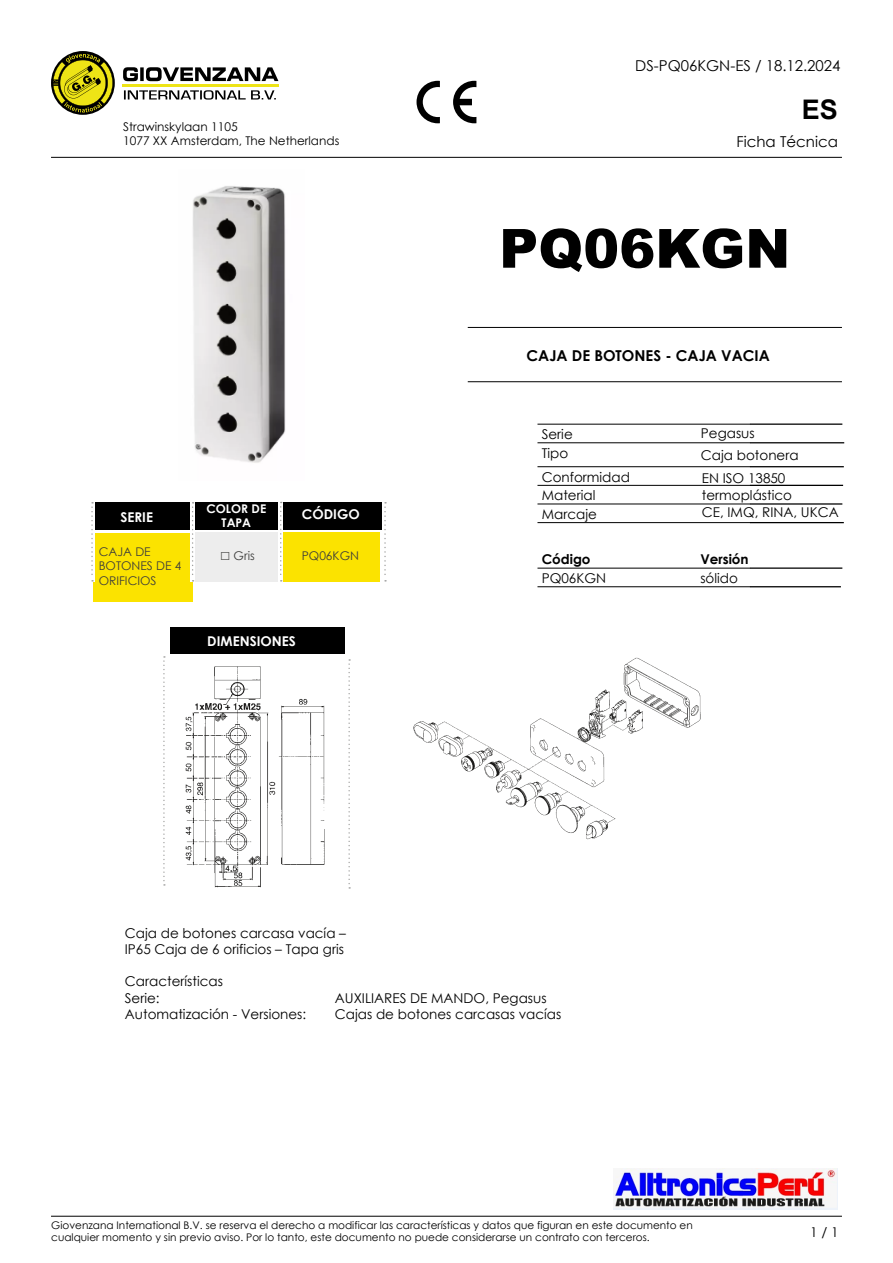
<style>
.page{position:relative;width:893px;height:1263px;background:#fff}
.page>*{position:absolute;margin:0;border:0;box-sizing:border-box;transform-origin:0 0}
.t1{font:900 54px "Arial";color:#000}
.t2{font:700 27px "Arial";color:#000}
.t3{font:15px "Century Gothic";color:#000}
.t4{font:700 15px "Century Gothic";color:#000}
.t5{font:13.5px/18.6px "Century Gothic";color:#000}
.t6{font:700 13.5px "Century Gothic";color:#000}
.t7{font:700 13.5px "Century Gothic";color:#fff}
.t8{font:700 13.5px "Century Gothic";color:#fff}
.t9{font:12px/14.4px "Century Gothic";color:#000}
.t10{font:12px/14.4px "Century Gothic";color:#3c3c3b}
.t11{font:700 12px/14.4px "Century Gothic";color:#fff;text-align:center}
.t12{font:10.5px/12.3px "Century Gothic";color:#000}
.s1{font-family:"Klavika"}
</style>
<div class="page">
<hr style="left:51px;top:157px;width:791px;height:1px;background:#000">
<hr style="left:122px;top:84px;width:157px;height:2px;background:#eee416">
<svg style="left:51px;top:51px;width:64px;height:64px"></svg>
<svg style="left:53px;top:54px;width:60px;height:59px;background:#a09b2e"></svg>
<svg style="left:123px;top:67px;width:155px;height:14px"></svg>
<svg style="left:124px;top:90px;width:152px;height:10px"></svg>
<hr style="left:51px;top:1216px;width:791px;height:1px;background:#000">
<svg style="left:416px;top:81px;width:24px;height:42px"></svg>
<svg style="left:453px;top:81px;width:23px;height:42px"></svg>
<hr style="left:468px;top:327px;width:374px;height:1px;background:#000">
<hr style="left:468px;top:381px;width:374px;height:1px;background:#000">
<hr style="left:537px;top:424px;width:213px;height:1px;background:#000">
<hr style="left:750px;top:424px;width:92px;height:1px;background:#000">
<hr style="left:537px;top:442px;width:213px;height:1px;background:#000">
<hr style="left:750px;top:442px;width:94px;height:1px;background:#000">
<hr style="left:537px;top:466px;width:213px;height:1px;background:#000">
<hr style="left:750px;top:466px;width:94px;height:1px;background:#000">
<hr style="left:537px;top:485px;width:213px;height:1px;background:#000">
<hr style="left:750px;top:485px;width:93px;height:1px;background:#000">
<hr style="left:537px;top:504px;width:213px;height:1px;background:#000">
<hr style="left:750px;top:504px;width:92px;height:1px;background:#000">
<hr style="left:537px;top:522px;width:213px;height:1px;background:#000">
<hr style="left:750px;top:522px;width:94px;height:1px;background:#000">
<hr style="left:537px;top:568px;width:213px;height:1px;background:#000">
<hr style="left:750px;top:568px;width:92px;height:1px;background:#000">
<hr style="left:537px;top:586px;width:213px;height:1px;background:#000">
<hr style="left:750px;top:586px;width:91px;height:1px;background:#000">
<img style="left:614px;top:1168px;width:223px;height:41px">
<div style="left:93px;top:502px;width:100px;height:28px;background:#000"></div>
<div style="left:192px;top:502px;width:88px;height:28px;background:#000"></div>
<div style="left:193px;top:533px;width:88px;height:49px;background:#ededed"></div>
<div style="left:281px;top:533px;width:99px;height:49px;background:#fbe300"></div>
<div style="left:93px;top:533px;width:100px;height:68px;background:#fbe300"></div>
<div style="left:281px;top:502px;width:100px;height:28px;background:#000"></div>
<hr style="left:90px;top:502px;width:4px;height:80px;background:#fff">
<svg style="left:91px;top:502px;width:2px;height:79px"></svg>
<hr style="left:191px;top:502px;width:4px;height:80px;background:#fff">
<svg style="left:192px;top:502px;width:2px;height:79px"></svg>
<hr style="left:279px;top:502px;width:4px;height:80px;background:#fff">
<svg style="left:280px;top:502px;width:2px;height:79px"></svg>
<svg style="left:384px;top:502px;width:2px;height:79px"></svg>
<div style="left:170px;top:627px;width:175px;height:27px;background:#000"></div>
<svg style="left:348px;top:659px;width:2px;height:229px"></svg>
<svg style="left:163px;top:656px;width:2px;height:229px"></svg>
<img style="left:413px;top:657px;width:288px;height:183px">
<img style="left:185px;top:666px;width:140px;height:222px">
<img style="left:193px;top:186px;width:93px;height:277px">
<p class="t9" style="left:123px;top:119px;width:218px">Strawinskylaan 1105<br>1077 XX Amsterdam, The Netherlands</p>
<p class="t7" style="left:120px;top:507px;width:34px">SERIE</p>
<p class="t11" style="left:206px;top:501px;width:61px">COLOR DE<br>TAPA</p>
<p class="t10" style="left:99px;top:544px;width:53px">CAJA DE</p>
<p class="t10" style="left:220px;top:548px;width:36px"><span class="s1">•</span> Gris</p>
<p class="t10" style="left:99px;top:559px;width:84px">BOTONES DE 4<br>ORIFICIOS</p>
<p class="t7" style="left:302px;top:504px;width:59px">CÓDIGO</p>
<p class="t10" style="left:302px;top:549px;width:59px">PQ06KGN</p>
<p class="t8" style="left:207px;top:631px;width:90px">DIMENSIONES</p>
<p class="t3" style="left:635px;top:56px;width:207px">DS-PQ06KGN-ES / 18.12.2024</p>
<h2 class="t2" style="left:802px;top:90px;width:38px">ES</h2>
<p class="t3" style="left:736px;top:131px;width:103px">Ficha Técnica</p>
<h1 class="t1" style="left:499px;top:209px;width:292px">PQ06KGN</h1>
<p class="t4" style="left:526px;top:344px;width:245px">CAJA DE BOTONES - CAJA VACIA</p>
<p class="t5" style="left:542px;top:425px;width:33px">Serie<br>Tipo</p>
<p class="t5" style="left:542px;top:467px;width:90px">Conformidad<br>Material<br>Marcaje</p>
<p class="t5" style="left:701px;top:421px;width:99px;line-height:22.6px">Pegasus<br>Caja botonera<br>EN ISO 13850</p>
<p class="t5" style="left:702px;top:486px;width:138px;line-height:17.2px">termoplástico<br>CE, IMQ, RINA, UKCA</p>
<p class="t6" style="left:542px;top:549px;width:50px">Código</p>
<p class="t6" style="left:700px;top:549px;width:50px">Versión</p>
<p class="t5" style="left:542px;top:569px;width:66px">PQ06KGN</p>
<p class="t5" style="left:700px;top:569px;width:39px">sólido</p>
<p class="t5" style="left:125px;top:924px;width:223px;line-height:16.2px">Caja de botones carcasa vacía –<br>IP65 Caja de 6 orificios – Tapa gris</p>
<p class="t5" style="left:125px;top:973px;width:100px;line-height:16.2px">Características<br>Serie:</p>
<p class="t5" style="left:335px;top:988px;width:213px">AUXILIARES DE MANDO, Pegasus</p>
<p class="t5" style="left:125px;top:1004px;width:183px">Automatización - Versiones:</p>
<p class="t5" style="left:335px;top:1004px;width:228px">Cajas de botones carcasas vacías</p>
<p class="t12" style="left:51px;top:1219px;width:643px">Giovenzana International B.V. se reserva el derecho a modificar las características y datos que figuran en este documento en cualquier momento y sin previo aviso. Por lo tanto, este documento no puede considerarse un contrato con terceros.</p>
<p class="t5" style="left:810px;top:1222px;width:30px">1 / 1</p>
</div>
